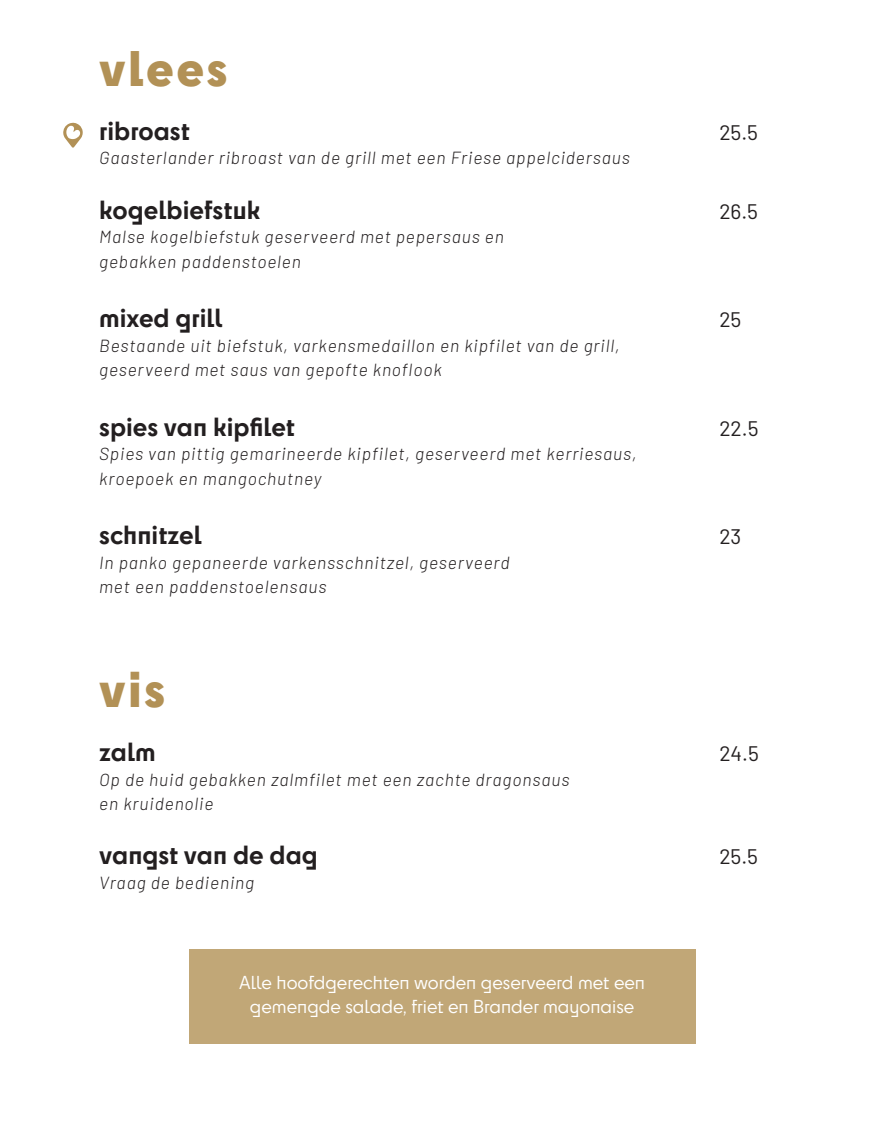
<style>
.page{position:relative;width:893px;height:1141px;background:#fff}
.page>*{position:absolute;margin:0;border:0;box-sizing:border-box;transform-origin:0 0}
.gerecht{font:800 46.55px "Cy";letter-spacing:.05em;color:#b29156}
.gerecht_kapitalen{font:700 24.5px "Cy";color:#231f20}
.gerecht_kapitalen-2{font:21px "Barlow";color:#231f20}
.gerecht_kapitalen-3{font:italic 300 17.5px "Barlow";letter-spacing:.05em;color:#231f20}
.t1{font:17.5px "Cy";color:#fff}
</style>
<div class="page">
<div style="left:189px;top:949px;width:506px;height:95px;background:#c1a777"></div>
<svg style="left:63px;top:122px;width:20px;height:26px"></svg>
<p class="gerecht" style="left:99px;top:32px;width:130px">vlees</p>
<p class="gerecht_kapitalen" style="left:99px;top:112px;width:92px">ribroast</p>
<p class="gerecht_kapitalen-2" style="left:719px;top:117px;width:40px">25.5</p>
<p class="gerecht_kapitalen-3" style="left:99px;top:145px;width:532px">Gaasterlander ribroast van de grill met een Friese appelcidersaus</p>
<p class="gerecht_kapitalen" style="left:99px;top:191px;width:163px">kogelbiefstuk</p>
<p class="gerecht_kapitalen-2" style="left:719px;top:196px;width:40px">26.5</p>
<p class="gerecht_kapitalen-3" style="left:99px;top:224px;width:406px">Malse kogelbiefstuk geserveerd met pepersaus en</p>
<p class="gerecht_kapitalen-3" style="left:99px;top:249px;width:203px">gebakken paddenstoelen</p>
<p class="gerecht_kapitalen" style="left:99px;top:299px;width:125px">mixed grill</p>
<p class="gerecht_kapitalen-2" style="left:719px;top:304px;width:24px">25</p>
<p class="gerecht_kapitalen-3" style="left:99px;top:333px;width:522px">Bestaande uit biefstuk, varkensmedaillon en kipfilet van de grill,</p>
<p class="gerecht_kapitalen-3" style="left:99px;top:357px;width:344px">geserveerd met saus van gepofte knoflook</p>
<p class="gerecht_kapitalen" style="left:99px;top:408px;width:197px">spies van kipfilet</p>
<p class="gerecht_kapitalen-2" style="left:719px;top:413px;width:41px">22.5</p>
<p class="gerecht_kapitalen-3" style="left:99px;top:441px;width:539px">Spies van pittig gemarineerde kipfilet, geserveerd met kerriesaus,</p>
<p class="gerecht_kapitalen-3" style="left:99px;top:466px;width:224px">kroepoek en mangochutney</p>
<p class="gerecht_kapitalen" style="left:99px;top:516px;width:104px">schnitzel</p>
<p class="gerecht_kapitalen-2" style="left:719px;top:521px;width:23px">23</p>
<p class="gerecht_kapitalen-3" style="left:99px;top:550px;width:412px">In panko gepaneerde varkensschnitzel, geserveerd</p>
<p class="gerecht_kapitalen-3" style="left:99px;top:574px;width:229px">met een paddenstoelensaus</p>
<p class="gerecht" style="left:99px;top:653px;width:68px">vis</p>
<p class="gerecht_kapitalen" style="left:99px;top:733px;width:58px">zalm</p>
<p class="gerecht_kapitalen-2" style="left:719px;top:738px;width:41px">24.5</p>
<p class="gerecht_kapitalen-3" style="left:99px;top:767px;width:472px">Op de huid gebakken zalmfilet met een zachte dragonsaus</p>
<p class="gerecht_kapitalen-3" style="left:99px;top:791px;width:116px">en kruidenolie</p>
<p class="gerecht_kapitalen" style="left:99px;top:837px;width:220px">vangst van de dag</p>
<p class="gerecht_kapitalen-2" style="left:719px;top:842px;width:40px">25.5</p>
<p class="gerecht_kapitalen-3" style="left:99px;top:870px;width:156px">Vraag de bediening</p>
<p class="t1" style="left:239px;top:970px;width:407px">Alle hoofdgerechten worden geserveerd met een</p>
<p class="t1" style="left:250px;top:994px;width:386px">gemengde salade, friet en Brander mayonaise</p>
</div>
